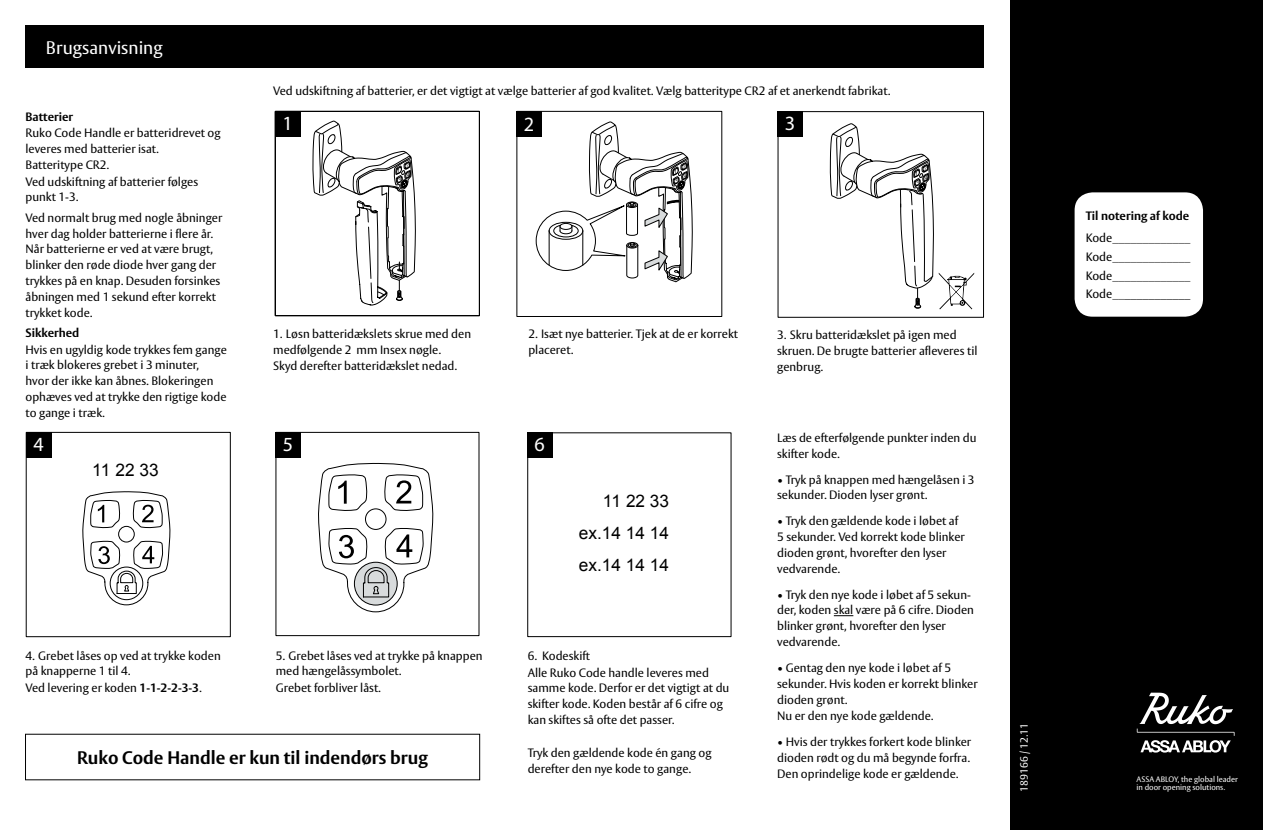
<style>
.page{position:relative;width:1263px;height:830px;background:#fff}
.page>*{position:absolute;margin:0;border:0;box-sizing:border-box;transform-origin:0 0}
.t1{font:20.25px "Myriad";color:#fff}
.t2{font:20.1px "Myriad";color:#fff}
.t3{font:700 18px "ASSA Vesta";color:#000}
.t4{font:18px "ASSA Vesta";color:#fff}
.t5{font:17.25px/31.7px "Arial";color:#000;text-align:justify}
.t6{font:12px/15.8px "ASSA Vesta";color:#000}
.t7{font:700 12px "ASSA Vesta";color:#000}
.t8{font:10.5px "ASSA Vesta";color:#fff}
.t9{font:7.8px/8.7px "ASSA Vesta";color:#fff}
.s1{font-weight:700}
.s2{font-weight:400}
</style>
<div class="page">
<div style="left:26px;top:26px;width:957px;height:42px;background:#000"></div>
<div style="left:1011px;top:0;width:252px;height:829px;background:#000"></div>
<svg style="left:1137px;top:692px;width:98px;height:60px"></svg>
<svg style="left:275px;top:111px;width:205px;height:205px"></svg>
<svg style="left:312px;top:120px;width:103px;height:197px"></svg>
<div style="left:275px;top:111px;width:25px;height:25px;background:#000"></div>
<div style="left:516px;top:111px;width:206px;height:206px;border:1px solid #000"></div>
<svg style="left:535px;top:121px;width:158px;height:196px"></svg>
<div style="left:516px;top:111px;width:26px;height:25px;background:#000"></div>
<svg style="left:25px;top:431px;width:206px;height:206px"></svg>
<svg style="left:98px;top:546px;width:12px;height:18px"></svg>
<svg style="left:98px;top:504px;width:6px;height:18px"></svg>
<svg style="left:142px;top:504px;width:12px;height:18px"></svg>
<svg style="left:142px;top:545px;width:12px;height:18px"></svg>
<svg style="left:116px;top:570px;width:21px;height:24px"></svg>
<div style="left:26px;top:432px;width:25px;height:25px;background:#000"></div>
<svg style="left:318px;top:462px;width:115px;height:150px"></svg>
<div style="left:276px;top:432px;width:25px;height:25px;background:#000"></div>
<div style="left:527px;top:432px;width:25px;height:25px;background:#000"></div>
<svg style="left:834px;top:615px;width:19px;height:1px"></svg>
<div style="left:1074px;top:192px;width:129px;height:124px;background:#fff;border-radius:18px"></div>
<div style="left:778px;top:111px;width:206px;height:206px;border:1px solid #000"></div>
<div style="left:777px;top:111px;width:26px;height:25px;background:#000"></div>
<svg style="left:830px;top:123px;width:144px;height:186px"></svg>
<h3 class="t4" style="left:46px;top:36px;width:118px">Brugsanvisning</h3>
<p class="t7" style="left:26px;top:109px;width:49px">Batterier</p>
<p class="t6" style="left:26px;top:125px;width:197px">Ruko Code Handle er batteridrevet og leveres med batterier isat.<br>Batteritype CR2.<br>Ved udskiftning af batterier følges punkt 1-3.</p>
<p class="t6" style="left:26px;top:210px;width:198px">Ved normalt brug med nogle åbninger hver dag holder batterierne i flere år.<br>Når batterierne er ved at være brugt, blinker den røde diode hver gang der trykkes på en knap. Desuden forsinkes åbningen med 1 sekund efter korrekt trykket kode.</p>
<p class="t7" style="left:26px;top:325px;width:55px">Sikkerhed</p>
<p class="t6" style="left:26px;top:342px;width:203px">Hvis en ugyldig kode trykkes fem gange i træk blokeres grebet i 3 minuter,<br>hvor der ikke kan åbnes. Blokeringen ophæves ved at trykke den rigtige kode to gange i træk.</p>
<p class="t6" style="left:273px;top:84px;width:619px">Ved udskiftning af batterier, er det vigtigt at vælge batterier af god kvalitet. Vælg batteritype CR2 af et anerkendt fabrikat.</p>
<h2 class="t2" style="left:283px;top:113px;width:12px">1</h2>
<h1 class="t1" style="left:524px;top:114px;width:12px">2</h1>
<h1 class="t1" style="left:785px;top:113px;width:12px">3</h1>
<p class="t6" style="left:273px;top:327px;width:199px">1. Løsn batteridækslets skrue med den medfølgende 2 mm Insex nøgle.<br>Skyd derefter batteridækslet nedad.</p>
<p class="t6" style="left:528px;top:327px;width:211px">2. Isæt nye batterier. Tjek at de er korrekt placeret.</p>
<p class="t6" style="left:777px;top:327px;width:202px">3. Skru batteridækslet på igen med skruen. De brugte batterier afleveres til genbrug.</p>
<h2 class="t2" style="left:34px;top:434px;width:12px">4</h2>
<h2 class="t2" style="left:283px;top:434px;width:12px">5</h2>
<h3 class="t5" style="left:92px;top:454px;width:68px">11 22 33</h3>
<h2 class="t2" style="left:534px;top:434px;width:12px">6</h2>
<h3 class="t5" style="left:579px;top:485px;width:92px;text-indent:24px">11 22 33 ex.14 14 14 ex.14 14 14</h3>
<p class="t6" style="left:26px;top:647px;width:197px">4. Grebet låses op ved at trykke koden på knapperne 1 til 4.<br>Ved levering er koden <span class="s1">1-1-2-2-3-3</span>.</p>
<p class="t6" style="left:528px;top:648px;width:203px">6. Kodeskift<br>Alle Ruko Code handle leveres med samme kode. Derfor er det vigtigt at du skifter kode. Koden består af 6 cifre og kan skiftes så ofte det passer.</p>
<p class="t6" style="left:528px;top:744px;width:185px">Tryk den gældende kode én gang og derefter den nye kode to gange.</p>
<p class="t6" style="left:276px;top:647px;width:208px">5. Grebet låses ved at trykke på knappen med hængelåssymbolet.<br>Grebet forbliver låst.</p>
<h3 class="t3" style="left:77px;top:746px;width:352px">Ruko Code Handle er kun til indendørs brug</h3>
<p class="t6" style="left:777px;top:430px;width:201px">Læs de efterfølgende punkter inden du skifter kode.</p>
<p class="t6" style="left:777px;top:472px;width:199px">• Tryk på knappen med hængelåsen i 3 sekunder. Dioden lyser grønt.</p>
<p class="t6" style="left:777px;top:513px;width:189px">• Tryk den gældende kode i løbet af<br>5 sekunder. Ved korrekt kode blinker dioden grønt, hvorefter den lyser vedvarende.</p>
<p class="t6" style="left:777px;top:587px;width:198px">• Tryk den nye kode i løbet af 5 sekun&shy;der, koden skal være på 6 cifre. Dioden blinker grønt, hvorefter den lyser vedvarende.</p>
<p class="t6" style="left:777px;top:660px;width:202px">• Gentag den nye kode i løbet af 5 sekunder. Hvis koden er korrekt blinker dioden grønt.<br>Nu er den nye kode gældende.</p>
<p class="t6" style="left:777px;top:734px;width:196px;text-align:justify">• Hvis der trykkes forkert kode blinker dioden rødt og du må begynde forfra.<br>Den oprindelige kode er gældende.</p>
<p class="t8" style="left:1018px;top:791px;width:70px;rotate:-90deg">189166 / 12.11</p>
<p class="t7" style="left:1086px;top:208px;width:105px">Til notering af kode</p>
<p class="t6" style="left:1086px;top:229px;width:106px;line-height:18.6px">Kode_____________<br>Kode_____________</p>
<p class="t7" style="left:1086px;top:287px;width:106px"><span class="s2">Kode__</span>___________</p>
<p class="t9" style="left:1136px;top:774px;width:103px">ASSA ABLOY, the global leader in door opening solutions.</p>
</div>
